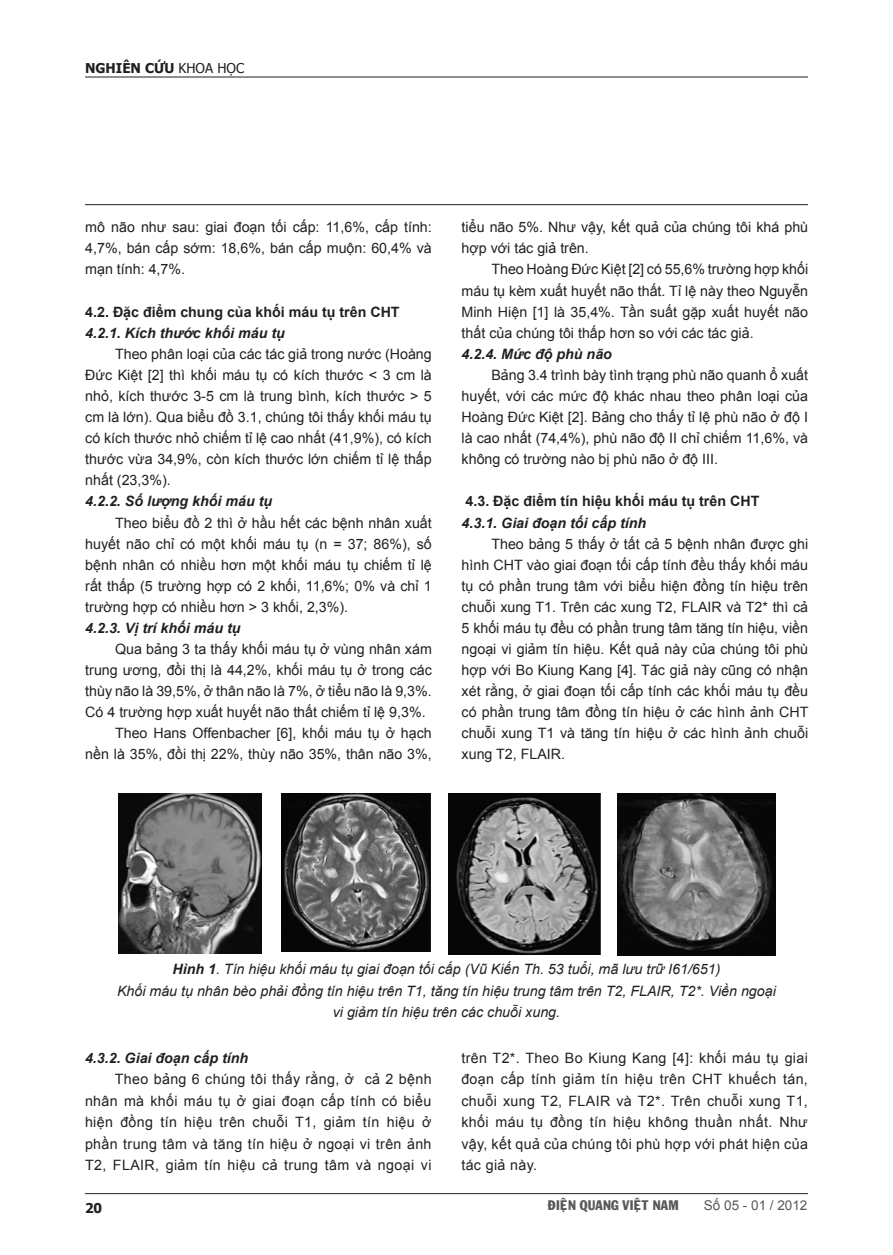
<style>
.page{position:relative;width:893px;height:1255px;background:#fff}
.page>*{position:absolute;margin:0;border:0;box-sizing:border-box;transform-origin:0 0}
.t1{font:14.25px/21px "Arial";color:#231f20;text-align:justify}
.t2{font:italic 14.25px/21px "Arial";color:#231f20;text-align:center}
.t3{font:italic 700 14.25px "Arial";color:#231f20}
.mot_nho{font:700 14.25px "Arial";color:#231f20}
.t4{font:13.5px "VNI Franko";color:#57585a}
.t5{font:13.5px "Arial";color:#57585a}
.t6{font:13.5px "Tahoma";color:#231f20}
.t7{font:700 13.5px "Tahoma";color:#231f20}
.s1{font-weight:700}
</style>
<div class="page">
<hr style="left:85px;top:1193px;width:723px;height:1px;background:#231f20">
<hr style="left:85px;top:77px;width:723px;height:1px;background:#231f20">
<hr style="left:85px;top:204px;width:723px;height:1px;background:#231f20">
<img style="left:119px;top:794px;width:143px;height:159px">
<img style="left:281px;top:794px;width:150px;height:157px">
<img style="left:449px;top:794px;width:152px;height:160px">
<img style="left:618px;top:794px;width:157px;height:161px">
<p class="t7" style="left:85px;top:59px;width:11px">NGHIÊN</p>
<p class="t6" style="left:145px;top:59px;width:101px"><span class="s1">CỨU</span> KHOA HỌC</p>
<p class="t1" style="left:85px;top:217px;width:348px">mô não như sau: giai đoạn tối cấp: 11,6%, cấp tính:<br>4,7%, bán cấp sớm: 18,6%, bán cấp muộn: 60,4% và mạn tính: 4,7%.</p>
<p class="mot_nho" style="left:85px;top:302px;width:306px">4.2. Đặc điểm chung của khối máu tụ trên CHT</p>
<p class="t3" style="left:85px;top:323px;width:201px">4.2.1. Kích thước khối máu tụ</p>
<p class="t1" style="left:85px;top:343px;width:348px;text-indent:30px">Theo phân loại của các tác giả trong nước (Hoàng Đức Kiệt [2] thì khối máu tụ có kích thước &lt; 3 cm là nhỏ, kích thước 3-5 cm là trung bình, kích thước &gt; 5 cm là lớn). Qua biểu đồ 3.1, chúng tôi thấy khối máu tụ có kích thước nhỏ chiếm tỉ lệ cao nhất (41,9%), có kích thước vừa 34,9%, còn kích thước lớn chiếm tỉ lệ thấp nhất (23,3%).</p>
<p class="t3" style="left:85px;top:492px;width:188px">4.2.2. Số lượng khối máu tụ</p>
<p class="t1" style="left:85px;top:512px;width:348px;text-indent:30px">Theo biểu đồ 2 thì ở hầu hết các bệnh nhân xuất huyết não chỉ có một khối máu tụ (n = 37; 86%), số bệnh nhân có nhiều hơn một khối máu tụ chiếm tỉ lệ rất thấp (5 trường hợp có 2 khối, 11,6%; 0% và chỉ 1 trường hợp có nhiều hơn &gt; 3 khối, 2,3%).</p>
<p class="t3" style="left:85px;top:618px;width:157px">4.2.3. Vị trí khối máu tụ</p>
<p class="t1" style="left:85px;top:638px;width:348px;text-indent:30px">Qua bảng 3 ta thấy khối máu tụ ở vùng nhân xám trung ương, đồi thị là 44,2%, khối máu tụ ở trong các thùy não là 39,5%, ở thân não là 7%, ở tiểu não là 9,3%.<br>Có 4 trường hợp xuất huyết não thất chiếm tỉ lệ 9,3%.</p>
<p class="t1" style="left:85px;top:723px;width:348px;text-align:right">Theo Hans Offenbacher [6], khối máu tụ ở hạch<br>nền là 35%, đồi thị 22%, thùy não 35%, thân não 3%,</p>
<p class="t1" style="left:462px;top:217px;width:348px">tiểu não 5%. Như vậy, kết quả của chúng tôi khá phù hợp với tác giả trên.</p>
<p class="t1" style="left:462px;top:259px;width:348px;text-indent:30px">Theo Hoàng Đức Kiệt [2] có 55,6% trường hợp khối máu tụ kèm xuất huyết não thất. Tỉ lệ này theo Nguyễn Minh Hiện [1] là 35,4%. Tần suất gặp xuất huyết não thất của chúng tôi thấp hơn so với các tác giả.</p>
<p class="t3" style="left:462px;top:344px;width:152px">4.2.4. Mức độ phù não</p>
<p class="t1" style="left:462px;top:364px;width:348px;text-indent:30px">Bảng 3.4 trình bày tình trạng phù não quanh ổ xuất huyết, với các mức độ khác nhau theo phân loại của Hoàng Đức Kiệt [2]. Bảng cho thấy tỉ lệ phù não ở độ I là cao nhất (74,4%), phù não độ II chỉ chiếm 11,6%, và không có trường nào bị phù não ở độ III.</p>
<p class="mot_nho" style="left:466px;top:492px;width:285px">4.3. Đặc điểm tín hiệu khối máu tụ trên CHT</p>
<p class="t3" style="left:462px;top:513px;width:186px">4.3.1. Giai đoạn tối cấp tính</p>
<p class="t1" style="left:462px;top:533px;width:348px;text-indent:30px">Theo bảng 5 thấy ở tất cả 5 bệnh nhân được ghi hình CHT vào giai đoạn tối cấp tính đều thấy khối máu tụ có phần trung tâm với biểu hiện đồng tín hiệu trên chuỗi xung T1. Trên các xung T2, FLAIR và T2* thì cả 5 khối máu tụ đều có phần trung tâm tăng tín hiệu, viền ngoại vi giảm tín hiệu. Kết quả này của chúng tôi phù hợp với Bo Kiung Kang [4]. Tác giả này cũng có nhận xét rằng, ở giai đoạn tối cấp tính các khối máu tụ đều có phần trung tâm đồng tín hiệu ở các hình ảnh CHT chuỗi xung T1 và tăng tín hiệu ở các hình ảnh chuỗi xung T2, FLAIR.</p>
<p class="t2" style="left:172px;top:959px;width:549px"><span class="s1">Hình 1</span>. Tín hiệu khối máu tụ giai đoạn tối cấp (Vũ Kiến Th. 53 tuổi, mã lưu trữ I61/651)</p>
<p class="t2" style="left:117px;top:980px;width:660px">Khối máu tụ nhân bèo phải đồng tín hiệu trên T1, tăng tín hiệu trung tâm trên T2, FLAIR, T2*. Viền ngoại vi giảm tín hiệu trên các chuỗi xung.</p>
<p class="t3" style="left:85px;top:1048px;width:165px">4.3.2. Giai đoạn cấp tính</p>
<p class="t1" style="left:85px;top:1068px;width:348px;line-height:21.5px;text-indent:30px">Theo bảng 6 chúng tôi thấy rằng, ở cả 2 bệnh nhân mà khối máu tụ ở giai đoạn cấp tính có biểu hiện đồng tín hiệu trên chuỗi T1, giảm tín hiệu ở phần trung tâm và tăng tín hiệu ở ngoại vi trên ảnh T2, FLAIR, giảm tín hiệu cả trung tâm và ngoại vi</p>
<p class="t1" style="left:461px;top:1046px;width:348px;line-height:21.5px">trên T2*. Theo Bo Kiung Kang [4]: khối máu tụ giai đoạn cấp tính giảm tín hiệu trên CHT khuếch tán, chuỗi xung T2, FLAIR và T2*. Trên chuỗi xung T1, khối máu tụ đồng tín hiệu không thuần nhất. Như vậy, kết quả của chúng tôi phù hợp với phát hiện của tác giả này.</p>
<p class="t7" style="left:85px;top:1198px;width:19px">20</p>
<p class="t4" style="left:548px;top:1194px;width:132px">ÑIEÄN QUANG VIEÄT NAM</p>
<p class="t5" style="left:704px;top:1196px;width:105px">Số 05 - 01 / 2012</p>
</div>
